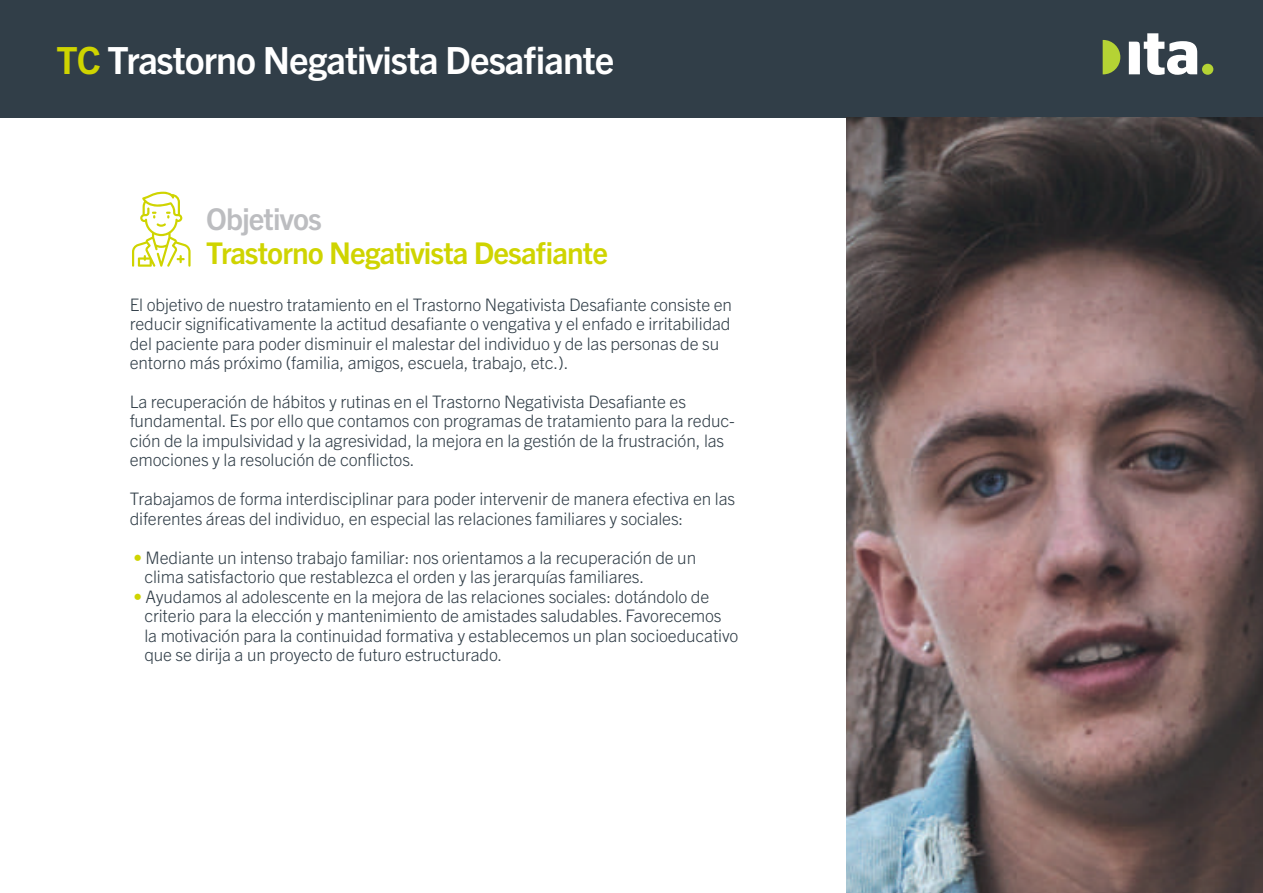
<style>
.page{position:relative;width:1263px;height:893px;background:#fff}
.page>*{position:absolute;margin:0;border:0;box-sizing:border-box;transform-origin:0 0}
.t1{font:700 37.5px "Trade Gothic Next LT Pro";letter-spacing:-.025em;color:#fff}
.t2{font:700 30px "Trade Gothic Next LT Pro";letter-spacing:-.03em;color:#cfd400}
.t3{font:700 30px "Trade Gothic Next LT Pro";letter-spacing:-.03em;color:#bcbdc0}
.t4{font:300 17.25px/19.5px "Trade Gothic Next LT Pro";letter-spacing:-.01em;color:#313e48}
.s1{color:#cfd400}
</style>
<div class="page">
<div style="left:0;top:0;width:1263px;height:117px;background:#313e48"></div>
<svg style="left:132px;top:192px;width:59px;height:75px"></svg>
<svg style="left:1129px;top:33px;width:68px;height:42px"></svg>
<div style="left:1202px;top:64px;width:11px;height:11px;background:#b5d334;border-radius:50%"></div>
<svg style="left:1103px;top:40px;width:17px;height:34px"></svg>
<img style="left:846px;top:117px;width:417px;height:776px">
<h1 class="t1" style="left:56px;top:35px;width:559px"><span class="s1">TC</span> Trastorno Negativista Desafiante</h1>
<h2 class="t3" style="left:206px;top:199px;width:117px">Objetivos</h2>
<h2 class="t2" style="left:206px;top:232px;width:403px">Trastorno Negativista Desafiante</h2>
<p class="t4" style="left:130px;top:293px;width:604px">El objetivo de nuestro tratamiento en el Trastorno Negativista Desafiante consiste en reducir significativamente la actitud desafiante o vengativa y el enfado e irritabilidad del paciente para poder disminuir el malestar del individuo y de las personas de su entorno más próximo (familia, amigos, escuela, trabajo, etc.).</p>
<p class="t4" style="left:130px;top:391px;width:607px">La recuperación de hábitos y rutinas en el Trastorno Negativista Desafiante es fundamental. Es por ello que contamos con programas de tratamiento para la reduc&shy;ción de la impulsividad y la agresividad, la mejora en la gestión de la frustración, las emociones y la resolución de conflictos.</p>
<p class="t4" style="left:130px;top:488px;width:607px">Trabajamos de forma interdisciplinar para poder intervenir de manera efectiva en las diferentes áreas del individuo, en especial las relaciones familiares y sociales:</p>
<p class="t4" style="left:144px;top:547px;width:553px;text-indent:-11px"><span class="s1">•</span> Mediante un intenso trabajo familiar: nos orientamos a la recuperación de un clima satisfactorio que restablezca el orden y las jerarquías familiares.</p>
<p class="t4" style="left:144px;top:586px;width:596px;text-indent:-11px"><span class="s1">•</span> Ayudamos al adolescente en la mejora de las relaciones sociales: dotándolo de criterio para la elección y mantenimiento de amistades saludables. Favorecemos la motivación para la continuidad formativa y establecemos un plan socioeducativo que se dirija a un proyecto de futuro estructurado.</p>
</div>
